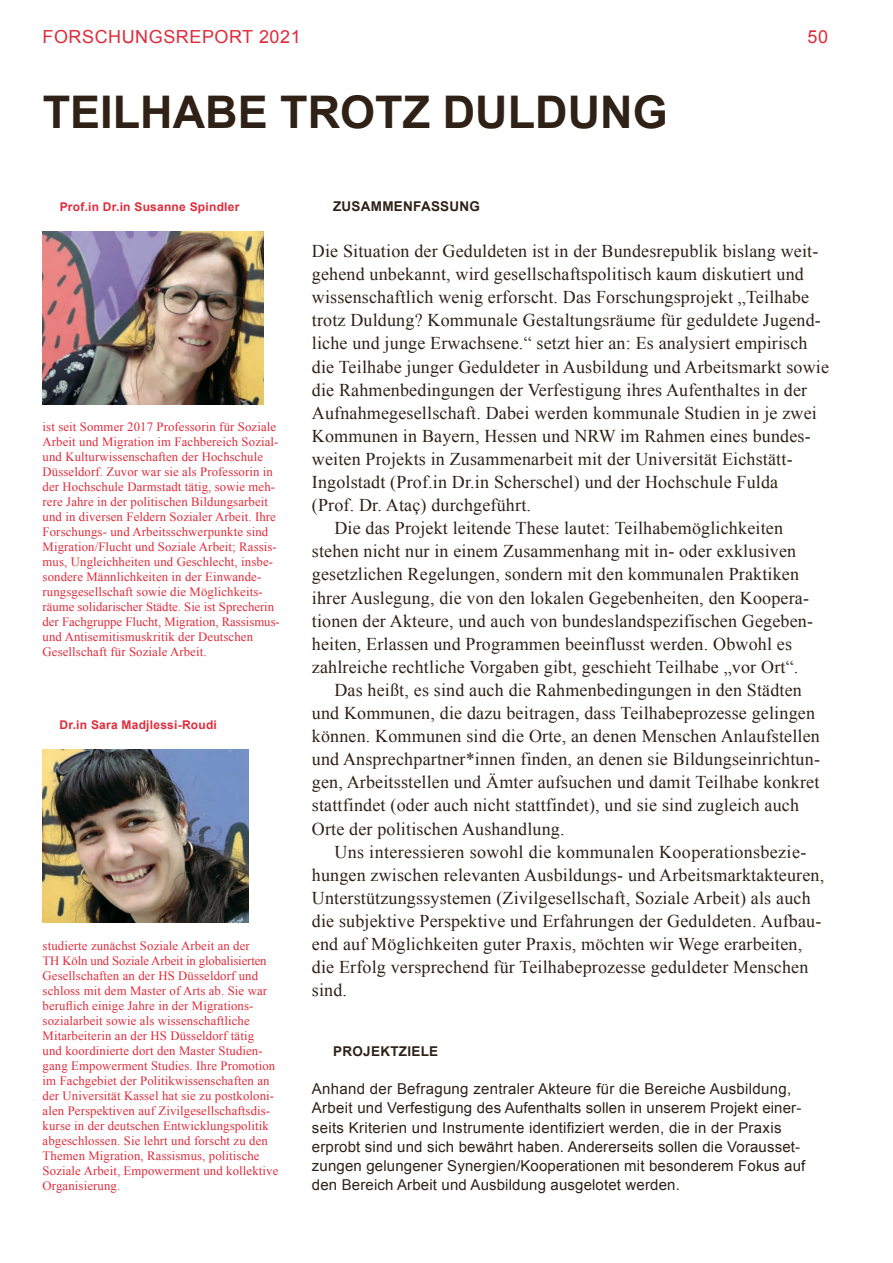
<style>
.page{position:relative;width:893px;height:1263px;background:#fff}
.page>*{position:absolute;margin:0;border:0;box-sizing:border-box;transform-origin:0 0}
.t1{font:700 45px "Arial";color:#2f2116}
.t2{font:18px "Times New Roman";letter-spacing:.01em;color:#2f2116}
.t3{font:18px "Arial";letter-spacing:.03em;color:#e02b3b}
.t4{font:15px/19.2px "Arial";letter-spacing:.01em;color:#2f2116}
.t5{font:700 13.5px "Arial";letter-spacing:.02em;color:#2f2116}
.t6{font:12.75px/15px "Times New Roman";letter-spacing:.01em;color:#e02b3b}
.t7{font:700 12px "Arial";letter-spacing:.02em;color:#e02b3b}
</style>
<div class="page">
<img style="left:43px;top:231px;width:221px;height:173px">
<img style="left:43px;top:749px;width:205px;height:173px">
<p class="t3" style="left:43px;top:24px;width:260px">FORSCHUNGSREPORT 2021</p>
<p class="t3" style="left:808px;top:24px;width:22px">50</p>
<h1 class="t1" style="left:43px;top:82px;width:626px">TEILHABE TROTZ DULDUNG</h1>
<p class="t7" style="left:60px;top:199px;width:181px">Prof.in Dr.in Susanne Spindler</p>
<p class="t6" style="left:43px;top:419px;width:239px">ist seit Sommer 2017 Professorin für Soziale Arbeit und Migration im Fachbereich Sozial&shy;und Kulturwissenschaften der Hochschule Düsseldorf. Zuvor war sie als Professorin in der Hochschule Darmstadt tätig, sowie meh&shy;rere Jahre in der politischen Bildungsarbeit und in diversen Feldern Sozialer Arbeit. Ihre Forschungs- und Arbeitsschwerpunkte sind Migration/Flucht und Soziale Arbeit; Rassis&shy;mus, Ungleichheiten und Geschlecht, insbe&shy;sondere Männlichkeiten in der Einwande&shy;rungsgesellschaft sowie die Möglichkeits&shy;räume solidarischer Städte. Sie ist Sprecherin der Fachgruppe Flucht, Migration, Rassismus&shy;und Antisemitismuskritik der Deutschen Gesellschaft für Soziale Arbeit.</p>
<p class="t7" style="left:60px;top:717px;width:159px">Dr.in Sara Madjlessi-Roudi</p>
<p class="t6" style="left:43px;top:937px;width:237px">studierte zunächst Soziale Arbeit an der<br>TH Köln und Soziale Arbeit in globalisierten Gesellschaften an der HS Düsseldorf und schloss mit dem Master of Arts ab. Sie war beruflich einige Jahre in der Migrations&shy;sozialarbeit sowie als wissenschaftliche Mitarbeiterin an der HS Düsseldorf tätig<br>und koordinierte dort den Master Studien&shy;gang Empowerment Studies. Ihre Promotion im Fachgebiet der Politikwissenschaften an der Universität Kassel hat sie zu postkoloni&shy;alen Perspektiven auf Zivilgesellschaftsdis&shy;kurse in der deutschen Entwicklungspolitik abgeschlossen. Sie lehrt und forscht zu den Themen Migration, Rassismus, politische Soziale Arbeit, Empowerment und kollektive Organisierung.</p>
<p class="t5" style="left:333px;top:197px;width:149px">ZUSAMMENFASSUNG</p>
<p class="t2" style="left:312px;top:239px;width:508px">Die Situation der Geduldeten ist in der Bundesrepublik bislang weit-</p>
<p class="t2" style="left:312px;top:262px;width:493px">gehend unbekannt, wird gesellschaftspolitisch kaum diskutiert und</p>
<p class="t2" style="left:312px;top:285px;width:499px">wissenschaftlich wenig erforscht. Das Forschungsprojekt „Teilhabe</p>
<p class="t2" style="left:312px;top:308px;width:511px">trotz Duldung? Kommunale Gestaltungsräume für geduldete Jugend-</p>
<p class="t2" style="left:312px;top:331px;width:497px">liche und junge Erwachsene.“ setzt hier an: Es analysiert empirisch</p>
<p class="t2" style="left:312px;top:354px;width:519px">die Teilhabe junger Geduldeter in Ausbildung und Arbeitsmarkt sowie</p>
<p class="t2" style="left:312px;top:378px;width:497px">die Rahmenbedingungen der Verfestigung ihres Aufenthaltes in der</p>
<p class="t2" style="left:312px;top:401px;width:507px">Aufnahmegesellschaft. Dabei werden kommunale Studien in je zwei</p>
<p class="t2" style="left:312px;top:424px;width:500px">Kommunen in Bayern, Hessen und NRW im Rahmen eines bundes-</p>
<p class="t2" style="left:312px;top:447px;width:482px">weiten Projekts in Zusammenarbeit mit der Universität Eichstätt-</p>
<p class="t2" style="left:312px;top:470px;width:468px">Ingolstadt (Prof.in Dr.in Scherschel) und der Hochschule Fulda</p>
<p class="t2" style="left:312px;top:493px;width:221px">(Prof. Dr. Ataç) durchgeführt.</p>
<p class="t2" style="left:334px;top:516px;width:450px">Die das Projekt leitende These lautet: Teilhabemöglichkeiten</p>
<p class="t2" style="left:312px;top:539px;width:486px">stehen nicht nur in einem Zusammenhang mit in- oder exklusiven</p>
<p class="t2" style="left:312px;top:562px;width:489px">gesetzlichen Regelungen, sondern mit den kommunalen Praktiken</p>
<p class="t2" style="left:312px;top:585px;width:499px">ihrer Auslegung, die von den lokalen Gegebenheiten, den Koopera-</p>
<p class="t2" style="left:312px;top:608px;width:503px">tionen der Akteure, und auch von bundeslandspezifischen Gegeben-</p>
<p class="t2" style="left:312px;top:632px;width:482px">heiten, Erlassen und Programmen beeinflusst werden. Obwohl es</p>
<p class="t2" style="left:312px;top:655px;width:488px">zahlreiche rechtliche Vorgaben gibt, geschieht Teilhabe „vor Ort“.</p>
<p class="t2" style="left:334px;top:678px;width:469px">Das heißt, es sind auch die Rahmenbedingungen in den Städten</p>
<p class="t2" style="left:312px;top:701px;width:505px">und Kommunen, die dazu beitragen, dass Teilhabeprozesse gelingen</p>
<p class="t2" style="left:312px;top:724px;width:510px">können. Kommunen sind die Orte, an denen Menschen Anlaufstellen</p>
<p class="t2" style="left:312px;top:747px;width:510px">und Ansprechpartner*innen finden, an denen sie Bildungseinrichtun-</p>
<p class="t2" style="left:312px;top:770px;width:509px">gen, Arbeitsstellen und Ämter aufsuchen und damit Teilhabe konkret</p>
<p class="t2" style="left:312px;top:793px;width:489px">stattfindet (oder auch nicht stattfindet), und sie sind zugleich auch</p>
<p class="t2" style="left:312px;top:816px;width:254px">Orte der politischen Aushandlung.</p>
<p class="t2" style="left:334px;top:839px;width:473px">Uns interessieren sowohl die kommunalen Kooperationsbezie-</p>
<p class="t2" style="left:312px;top:862px;width:514px">hungen zwischen relevanten Ausbildungs- und Arbeitsmarktakteuren,</p>
<p class="t2" style="left:312px;top:886px;width:500px">Unterstützungssystemen (Zivilgesellschaft, Soziale Arbeit) als auch</p>
<p class="t2" style="left:312px;top:909px;width:511px">die subjektive Perspektive und Erfahrungen der Geduldeten. Aufbau-</p>
<p class="t2" style="left:312px;top:932px;width:492px">end auf Möglichkeiten guter Praxis, möchten wir Wege erarbeiten,</p>
<p class="t2" style="left:312px;top:955px;width:498px">die Erfolg versprechend für Teilhabeprozesse geduldeter Menschen</p>
<p class="t2" style="left:312px;top:978px;width:37px">sind.</p>
<p class="t5" style="left:333px;top:1042px;width:106px">PROJEKTZIELE</p>
<p class="t4" style="left:312px;top:1079px;width:495px">Anhand der Befragung zentraler Akteure für die Bereiche Ausbildung, Arbeit und Verfestigung des Aufenthalts sollen in unserem Projekt einer&shy;seits Kriterien und Instrumente identifiziert werden, die in der Praxis erprobt sind und sich bewährt haben. Andererseits sollen die Vorausset&shy;zungen gelungener Synergien/Kooperationen mit besonderem Fokus auf den Bereich Arbeit und Ausbildung ausgelotet werden.</p>
</div>
